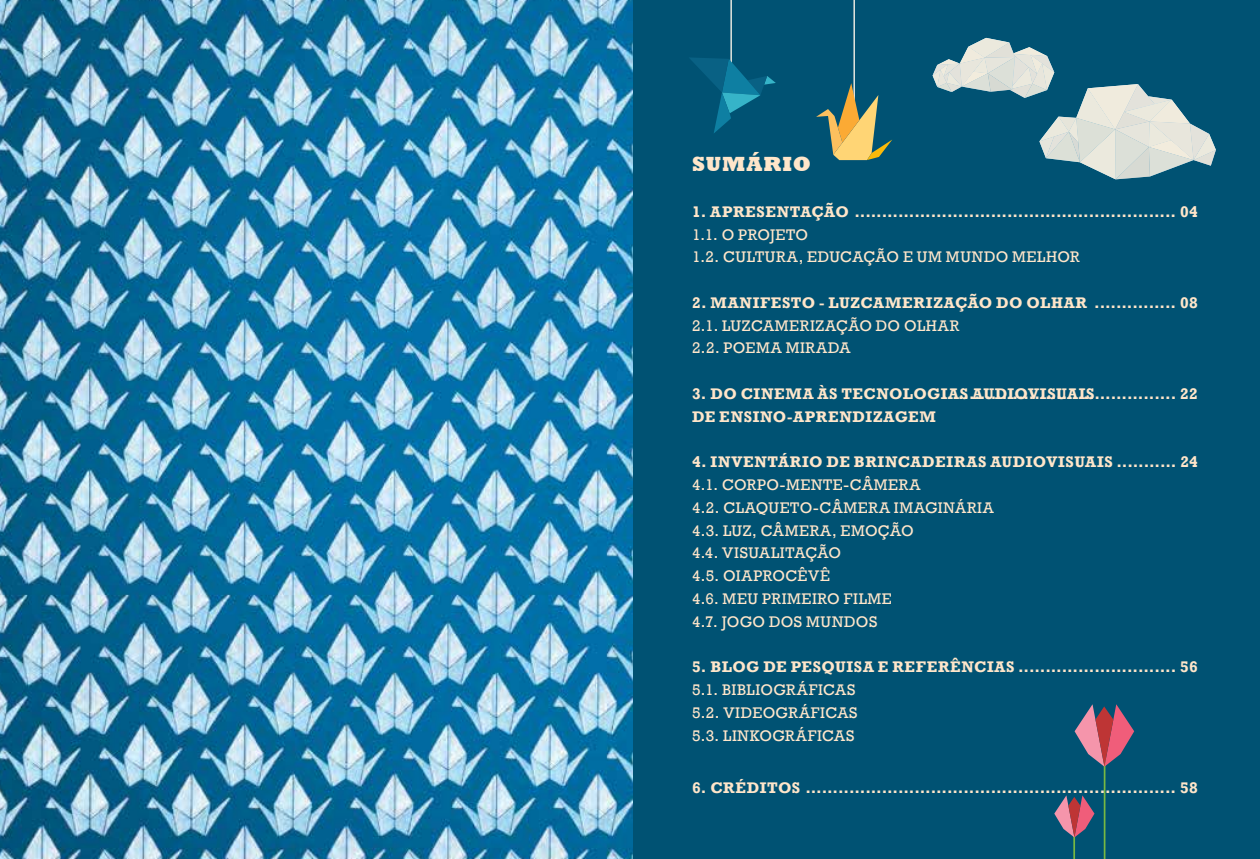
<style>
.page{position:relative;width:1260px;height:859px;background:#fff}
.page>*{position:absolute;margin:0;border:0;box-sizing:border-box;transform-origin:0 0}
.t1{font:800 21px "Rockwell";letter-spacing:.05em;color:#ffe6ca}
.t2{font:700 15.75px/22.8px "Rockwell";letter-spacing:.035em;color:#ffe6ca}
.t3{font:15.75px/22.8px "Rockwell";letter-spacing:.035em;color:#ffe6ca}
</style>
<div class="page">
<div style="left:0;top:0;width:1260px;height:858px;background:#005273"></div>
<svg style="left:933px;top:38px;width:283px;height:141px"></svg>
<hr style="left:1104px;top:756px;width:1px;height:102px;background:#78b842">
<hr style="left:1073px;top:835px;width:2px;height:23px;background:#78b842">
<svg style="left:1075px;top:704px;width:59px;height:62px"></svg>
<svg style="left:1054px;top:795px;width:41px;height:42px"></svg>
<hr style="left:730px;top:0;width:2px;height:74px;background:#ecebe2">
<svg style="left:690px;top:57px;width:86px;height:76px"></svg>
<hr style="left:853px;top:0;width:2px;height:122px;background:#ecebe2">
<svg style="left:816px;top:83px;width:76px;height:77px"></svg>
<img style="left:0;top:0;width:632px;height:858px">
<h1 class="t1" style="left:692px;top:152px;width:121px">SUMÁRIO</h1>
<p class="t2" style="left:692px;top:200px;width:507px">1. APRESENTAÇÃO ........................................................... 04</p>
<p class="t3" style="left:692px;top:223px;width:389px">1.1. O PROJETO<br>1.2. CULTURA, EDUCAÇÃO E UM MUNDO MELHOR</p>
<p class="t2" style="left:692px;top:291px;width:397px">2. MANIFESTO - LUZCAMERIZAÇÃO DO OLHAR</p>
<p class="t3" style="left:692px;top:314px;width:269px">2.1. LUZCAMERIZAÇÃO DO OLHAR<br>2.2. POEMA MIRADA</p>
<p class="t2" style="left:692px;top:382px;width:404px">3. DO CINEMA ÀS TECNOLOGIAS AUDIOVISUAIS<br>DE ENSINO-APRENDIZAGEM</p>
<p class="t2" style="left:692px;top:450px;width:507px">4. INVENTÁRIO DE BRINCADEIRAS AUDIOVISUAIS ........... 24</p>
<p class="t3" style="left:692px;top:473px;width:303px">4.1. CORPO-MENTE-CÂMERA<br>4.2. CLAQUETO-CÂMERA IMAGINÁRIA<br>4.3. LUZ, CÂMERA, EMOÇÃO<br>4.4. VISUALITAÇÃO<br>4.5. OIAPROCÊVÊ<br>4.6. MEU PRIMEIRO FILME<br>4.7. JOGO DOS MUNDOS</p>
<p class="t2" style="left:692px;top:655px;width:507px">5. BLOG DE PESQUISA E REFERÊNCIAS ............................. 56</p>
<p class="t3" style="left:692px;top:678px;width:167px">5.1. BIBLIOGRÁFICAS<br>5.2. VIDEOGRÁFICAS<br>5.3. LINKOGRÁFICAS</p>
<p class="t2" style="left:692px;top:776px;width:507px">6. CRÉDITOS .................................................................... 58</p>
<p class="t2" style="left:1094px;top:291px;width:105px">............... 08</p>
<p class="t2" style="left:942px;top:382px;width:258px">........................................... 22</p>
</div>
